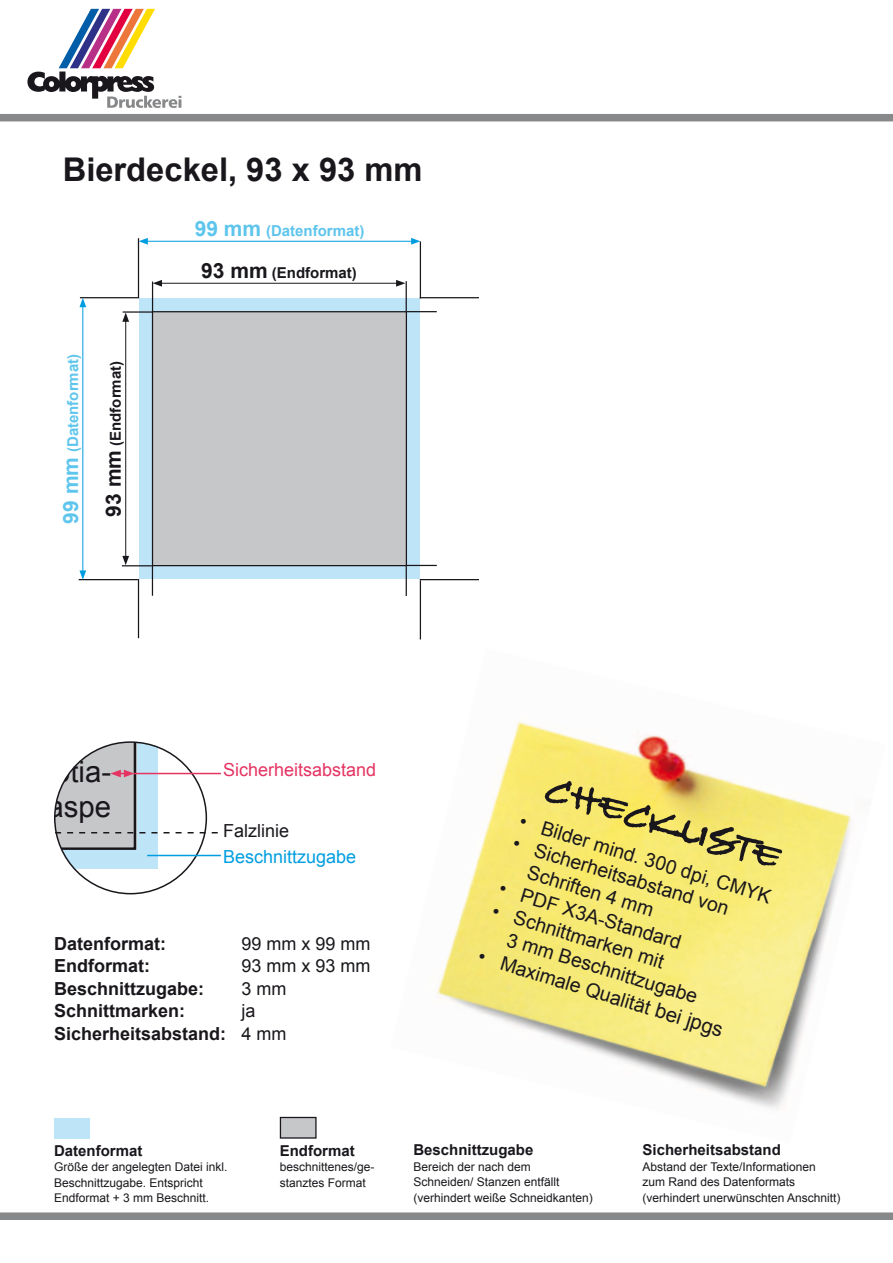
<style>
.page{position:relative;width:893px;height:1263px;background:#fff}
.page>*{position:absolute;margin:0;border:0;box-sizing:border-box;transform-origin:0 0}
.t1{font:42px "Divine";color:#1a171c}
.t2{font:700 32.7px "Arial";color:#1a171c}
.t3{font:29.4px/35.2px "Arial";color:#1a171c}
.t4{font:19.5px/23.4px "Arial";color:#1a171c}
.t5{font:700 18px/22.5px "Arial";color:#1a171c}
.t6{font:18px "Arial";color:#1a171c}
.t7{font:18px "Arial";color:#e53362}
.t8{font:18px "Arial";color:#009ee0}
.t9{font:700 15px "Arial";color:#1a171c}
.t10{font:700 15px "Arial";color:#5ec5ed}
.t11{font:12px/15.5px "Arial";color:#1a171c}
.s1{font-size:21px}
.s2{font-weight:400}
.s3{font-size:20.25px}
</style>
<div class="page">
<svg style="left:27px;top:9px;width:154px;height:99px"></svg>
<div style="left:0;top:114px;width:893px;height:7px;background:#87888a"></div>
<div style="left:0;top:1212px;width:893px;height:8px;background:#87888a"></div>
<img style="left:436px;top:716px;width:415px;height:393px">
<div style="left:54px;top:1118px;width:35px;height:20px;background:#bde4f7"></div>
<div style="left:280px;top:1117px;width:36px;height:21px;background:#c6c7c9"></div>
<div style="left:280px;top:1117px;width:37px;height:21px;border:1px solid #1a171c"></div>
<hr style="left:134px;top:773px;width:87px;height:1px;background:#e53362">
<hr style="left:147px;top:855px;width:74px;height:1px;background:#009ee0">
<svg style="left:55px;top:742px;width:163px;height:127px"></svg>
<hr style="left:160px;top:283px;width:238px;height:1px;background:#1a171c">
<svg style="left:153px;top:280px;width:9px;height:7px"></svg>
<svg style="left:396px;top:280px;width:9px;height:7px"></svg>
<hr style="left:145px;top:241px;width:268px;height:1px;background:#009ee0">
<svg style="left:139px;top:238px;width:9px;height:7px"></svg>
<svg style="left:411px;top:238px;width:9px;height:7px"></svg>
<div style="left:139px;top:298px;width:281px;height:281px;background:#bde4f7"></div>
<div style="left:152px;top:312px;width:254px;height:254px;background:#c6c7c9"></div>
<div style="left:152px;top:311px;width:255px;height:255px;border:1px solid #1a171c"></div>
<hr style="left:406px;top:281px;width:1px;height:30px;background:#1a171c">
<hr style="left:407px;top:311px;width:30px;height:1px;background:#1a171c">
<hr style="left:152px;top:281px;width:1px;height:30px;background:#1a171c">
<hr style="left:123px;top:311px;width:30px;height:2px;background:#1a171c">
<hr style="left:138px;top:238px;width:1px;height:59px;background:#1a171c">
<hr style="left:80px;top:297px;width:59px;height:1px;background:#1a171c">
<hr style="left:122px;top:565px;width:30px;height:1px;background:#1a171c">
<hr style="left:152px;top:566px;width:1px;height:30px;background:#1a171c">
<hr style="left:79px;top:579px;width:59px;height:1px;background:#1a171c">
<hr style="left:138px;top:579px;width:1px;height:59px;background:#1a171c">
<hr style="left:420px;top:580px;width:1px;height:59px;background:#1a171c">
<hr style="left:420px;top:579px;width:59px;height:1px;background:#1a171c">
<hr style="left:407px;top:565px;width:30px;height:1px;background:#1a171c">
<hr style="left:406px;top:566px;width:1px;height:30px;background:#1a171c">
<hr style="left:420px;top:241px;width:1px;height:57px;background:#1a171c">
<hr style="left:420px;top:297px;width:59px;height:1px;background:#1a171c">
<hr style="left:125px;top:319px;width:1px;height:239px;background:#1a171c">
<svg style="left:122px;top:556px;width:7px;height:9px"></svg>
<svg style="left:122px;top:312px;width:7px;height:10px"></svg>
<hr style="left:83px;top:305px;width:1px;height:268px;background:#009ee0">
<svg style="left:79px;top:570px;width:7px;height:10px"></svg>
<svg style="left:79px;top:298px;width:7px;height:9px"></svg>
<h2 class="t2" style="left:63px;top:148px;width:361px">Bierdeckel, 93 x 93 mm</h2>
<p class="t10" style="left:195px;top:221px;width:171px"><span class="s1">99 mm</span> (Datenformat)</p>
<p class="t10" style="left:63px;top:524px;width:171px;rotate:-90deg"><span class="s1">99 mm</span> (Datenformat)</p>
<p class="t9" style="left:106px;top:517px;width:157px;rotate:-90deg"><span class="s1">93 mm</span> (Endformat)</p>
<p class="t9" style="left:201px;top:263px;width:157px"><span class="s1">93 mm</span> (Endformat)</p>
<h3 class="t3" style="left:-3px;top:754px;width:115px">olu ptia&shy;es aspe</h3>
<h3 class="t7" style="left:223px;top:758px;width:155px">Sicherheitsabstand</h3>
<h3 class="t6" style="left:223px;top:819px;width:68px">Falzlinie</h3>
<h3 class="t8" style="left:223px;top:845px;width:135px">Beschnittzugabe</h3>
<h3 class="t5" style="left:54px;top:932px;width:113px">Datenformat:</h3>
<h3 class="t6" style="left:242px;top:931px;width:131px">99 mm x 99 mm</h3>
<h3 class="t5" style="left:54px;top:955px;width:97px">Endformat:</h3>
<h3 class="t6" style="left:242px;top:954px;width:131px">93 mm x 93 mm</h3>
<h3 class="t5" style="left:54px;top:977px;width:152px">Beschnittzugabe:</h3>
<h3 class="t6" style="left:242px;top:976px;width:46px">3 mm</h3>
<h3 class="t5" style="left:54px;top:1000px;width:133px">Schnittmarken:</h3>
<h3 class="t5" style="left:54px;top:1000px;width:234px;text-indent:188px"><span class="s2">ja<br></span>Sicherheitsabstand: <span class="s2">4 mm</span></h3>
<h1 class="t1" style="left:555px;top:762px;width:245px;rotate:17deg">Checkliste</h1>
<h3 class="t4" style="left:524px;top:809px;width:263px;rotate:17deg">• Bilder mind. 300 dpi, CMYK</h3>
<h3 class="t4" style="left:538px;top:838px;width:204px;text-indent:-22px;rotate:17deg">• Sicherheitsabstand von<br>Schriften 4 mm</h3>
<h3 class="t4" style="left:503px;top:877px;width:191px;rotate:17deg">• PDF X3A-Standard</h3>
<h3 class="t4" style="left:518px;top:905px;width:200px;text-indent:-22px;rotate:17deg">• Schnittmarken mit<br>3 mm Beschnittzugabe</h3>
<h3 class="t4" style="left:482px;top:945px;width:256px;rotate:17deg">• Maximale Qualität <span class="s3">bei jpgs</span></h3>
<p class="t9" style="left:54px;top:1140px;width:90px">Datenformat</p>
<p class="t11" style="left:54px;top:1159px;width:175px">Größe der angelegten Datei inkl.<br>Beschnittzugabe. Entspricht<br>Endformat + 3 mm Beschnitt.</p>
<p class="t9" style="left:280px;top:1140px;width:76px">Endformat</p>
<p class="t11" style="left:280px;top:1159px;width:96px">beschnittenes/ge&shy;stanztes Format</p>
<p class="t9" style="left:413px;top:1140px;width:122px">Beschnittzugabe</p>
<p class="t11" style="left:413px;top:1159px;width:181px">Bereich der nach dem<br>Schneiden/ Stanzen entfällt (verhindert weiße Schneidkanten)</p>
<p class="t9" style="left:642px;top:1140px;width:140px">Sicherheitsabstand</p>
<p class="t11" style="left:642px;top:1159px;width:200px">Abstand der Texte/Informationen zum Rand des Datenformats (verhindert unerwünschten Anschnitt)</p>
</div>
